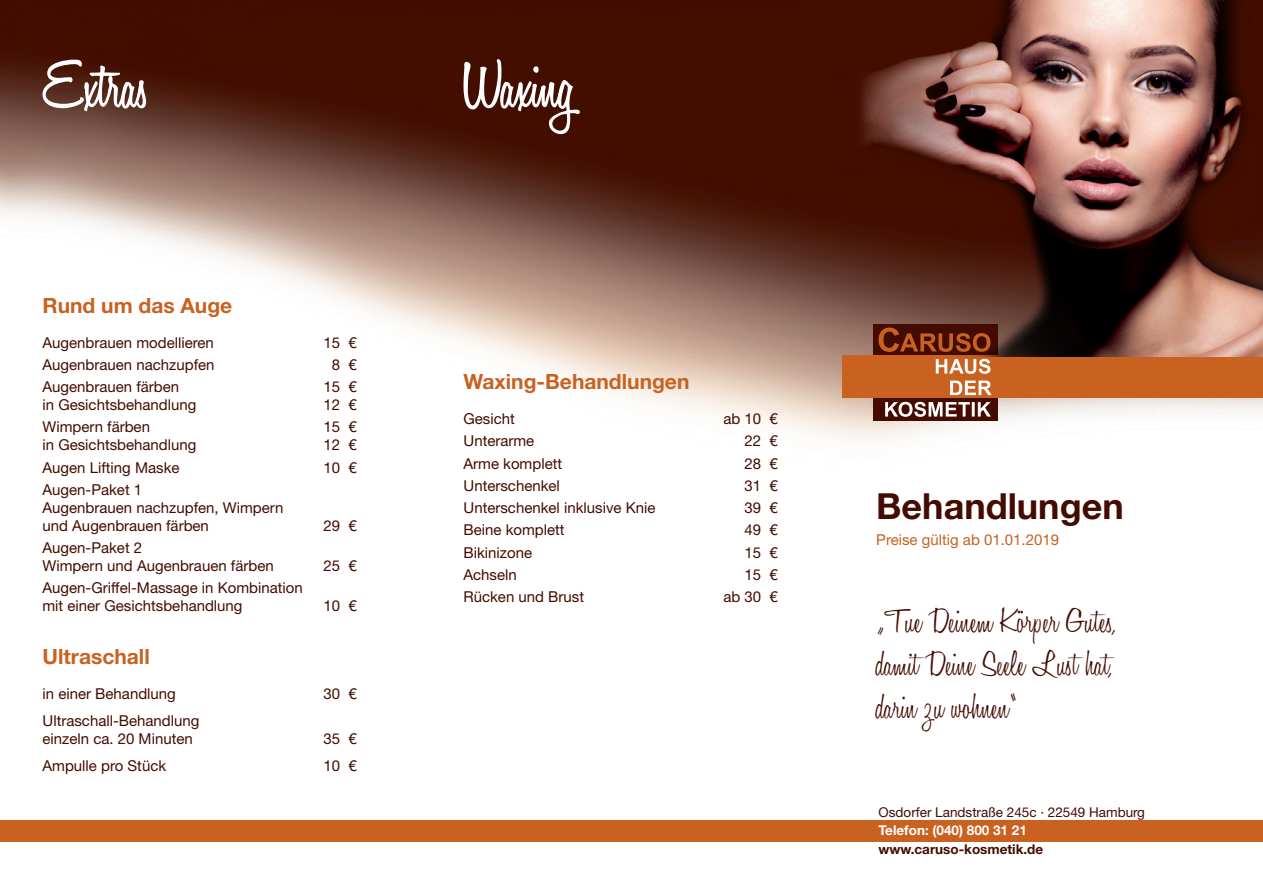
<style>
.page{position:relative;width:1263px;height:893px;background:#fff}
.page>*{position:absolute;margin:0;border:0;box-sizing:border-box;transform-origin:0 0}
.t1{font:600 70.5px "Honey Script";color:#fff}
.t2{font:300 36px/43.2px "Honey Script";color:#440c00;text-align:justify}
.t3{font:700 36px "Helvetica Neue LT Std";color:#440c00}
.t4{font:700 21px "Helvetica Neue LT Std";color:#c96221}
.t5{font:15px/18px "Helvetica Neue LT Std";color:#440c00}
.t6{font:15px "Helvetica Neue LT Std";color:#c96221}
.t7{font:13.5px "Helvetica Neue LT Std";color:#440c00}
.t8{font:700 13.5px "Helvetica Neue LT Std";color:#440c00}
.t9{font:700 13.5px "Helvetica Neue LT Std";color:#fff}
</style>
<div class="page">
<img style="left:0;top:0;width:1263px;height:842px">
<div style="left:0;top:820px;width:1263px;height:21px;background:#c96221"></div>
<div style="left:873px;top:324px;width:125px;height:96px;background:#440c00"></div>
<div style="left:842px;top:355px;width:421px;height:43px;background:#c96221"></div>
<svg style="left:885px;top:402px;width:106px;height:15px"></svg>
<svg style="left:950px;top:381px;width:41px;height:14px"></svg>
<svg style="left:936px;top:359px;width:54px;height:15px"></svg>
<img style="left:842px;top:0;width:421px;height:357px">
<h1 class="t1" style="left:43px;top:43px;width:107px">Extras</h1>
<h3 class="t4" style="left:43px;top:292px;width:191px">Rund um das Auge</h3>
<p class="t5" style="left:43px;top:333px;width:173px">Augenbrauen modellieren</p>
<p class="t5" style="left:323px;top:333px;width:35px">15 €</p>
<p class="t5" style="left:43px;top:355px;width:173px">Augenbrauen nachzupfen</p>
<p class="t5" style="left:332px;top:355px;width:27px">8 €</p>
<p class="t5" style="left:43px;top:378px;width:138px">Augenbrauen färben</p>
<p class="t5" style="left:323px;top:378px;width:35px">15 €</p>
<p class="t5" style="left:43px;top:396px;width:155px">in Gesichtsbehandlung</p>
<p class="t5" style="left:323px;top:396px;width:35px">12 €</p>
<p class="t5" style="left:43px;top:418px;width:109px">Wimpern färben</p>
<p class="t5" style="left:323px;top:418px;width:35px">15 €</p>
<p class="t5" style="left:43px;top:436px;width:155px">in Gesichtsbehandlung</p>
<p class="t5" style="left:323px;top:436px;width:35px">12 €</p>
<p class="t5" style="left:43px;top:458px;width:138px">Augen Lifting Maske</p>
<p class="t5" style="left:323px;top:458px;width:35px">10 €</p>
<p class="t5" style="left:43px;top:480px;width:242px">Augen-Paket 1<br>Augenbrauen nachzupfen, Wimpern und Augenbrauen färben</p>
<p class="t5" style="left:323px;top:516px;width:35px">29 €</p>
<p class="t5" style="left:43px;top:539px;width:233px">Augen-Paket 2<br>Wimpern und Augenbrauen färben</p>
<p class="t5" style="left:43px;top:579px;width:262px">Augen-Griffel-Massage in Kombination mit einer Gesichtsbehandlung</p>
<p class="t5" style="left:323px;top:557px;width:35px">25 €</p>
<p class="t5" style="left:323px;top:597px;width:35px">10 €</p>
<h3 class="t4" style="left:43px;top:644px;width:109px">Ultraschall</h3>
<p class="t5" style="left:43px;top:685px;width:135px">in einer Behandlung</p>
<p class="t5" style="left:323px;top:685px;width:35px">30 €</p>
<p class="t5" style="left:43px;top:711px;width:158px">Ultraschall-Behandlung einzeln ca. 20 Minuten</p>
<p class="t5" style="left:323px;top:729px;width:35px">35 €</p>
<p class="t5" style="left:43px;top:756px;width:125px">Ampulle pro Stück</p>
<p class="t5" style="left:323px;top:756px;width:35px">10 €</p>
<h1 class="t1" style="left:463px;top:43px;width:113px">Waxing</h1>
<h3 class="t4" style="left:463px;top:369px;width:227px">Waxing-Behandlungen</h3>
<p class="t5" style="left:463px;top:410px;width:53px">Gesicht</p>
<p class="t5" style="left:723px;top:410px;width:56px">ab 10 €</p>
<p class="t5" style="left:463px;top:432px;width:72px">Unterarme</p>
<p class="t5" style="left:744px;top:432px;width:35px">22 €</p>
<p class="t5" style="left:463px;top:454px;width:100px">Arme komplett</p>
<p class="t5" style="left:744px;top:454px;width:35px">28 €</p>
<p class="t5" style="left:463px;top:476px;width:98px">Unterschenkel</p>
<p class="t5" style="left:744px;top:476px;width:35px">31 €</p>
<p class="t5" style="left:463px;top:499px;width:193px">Unterschenkel inklusive Knie</p>
<p class="t5" style="left:744px;top:499px;width:35px">39 €</p>
<p class="t5" style="left:463px;top:521px;width:103px">Beine komplett</p>
<p class="t5" style="left:744px;top:521px;width:35px">49 €</p>
<p class="t5" style="left:463px;top:543px;width:70px">Bikinizone</p>
<p class="t5" style="left:744px;top:543px;width:35px">15 €</p>
<p class="t5" style="left:463px;top:565px;width:55px">Achseln</p>
<p class="t5" style="left:744px;top:565px;width:35px">15 €</p>
<p class="t5" style="left:463px;top:588px;width:122px">Rücken und Brust</p>
<p class="t5" style="left:723px;top:588px;width:56px">ab 30 €</p>
<h2 class="t3" style="left:876px;top:484px;width:249px">Behandlungen</h2>
<p class="t6" style="left:876px;top:531px;width:184px">Preise gültig ab 01.01.2019</p>
<h2 class="t2" style="left:876px;top:604px;width:244px">„Tue Deinem Körper Gutes, damit Deine Seele Lust hat, darin zu wohnen“</h2>
<p class="t7" style="left:878px;top:804px;width:268px">Osdorfer Landstraße 245c · 22549 Hamburg</p>
<p class="t9" style="left:878px;top:822px;width:150px">Telefon: (040) 800 31 21</p>
<p class="t8" style="left:878px;top:840px;width:166px">www.caruso-kosmetik.de</p>
</div>
